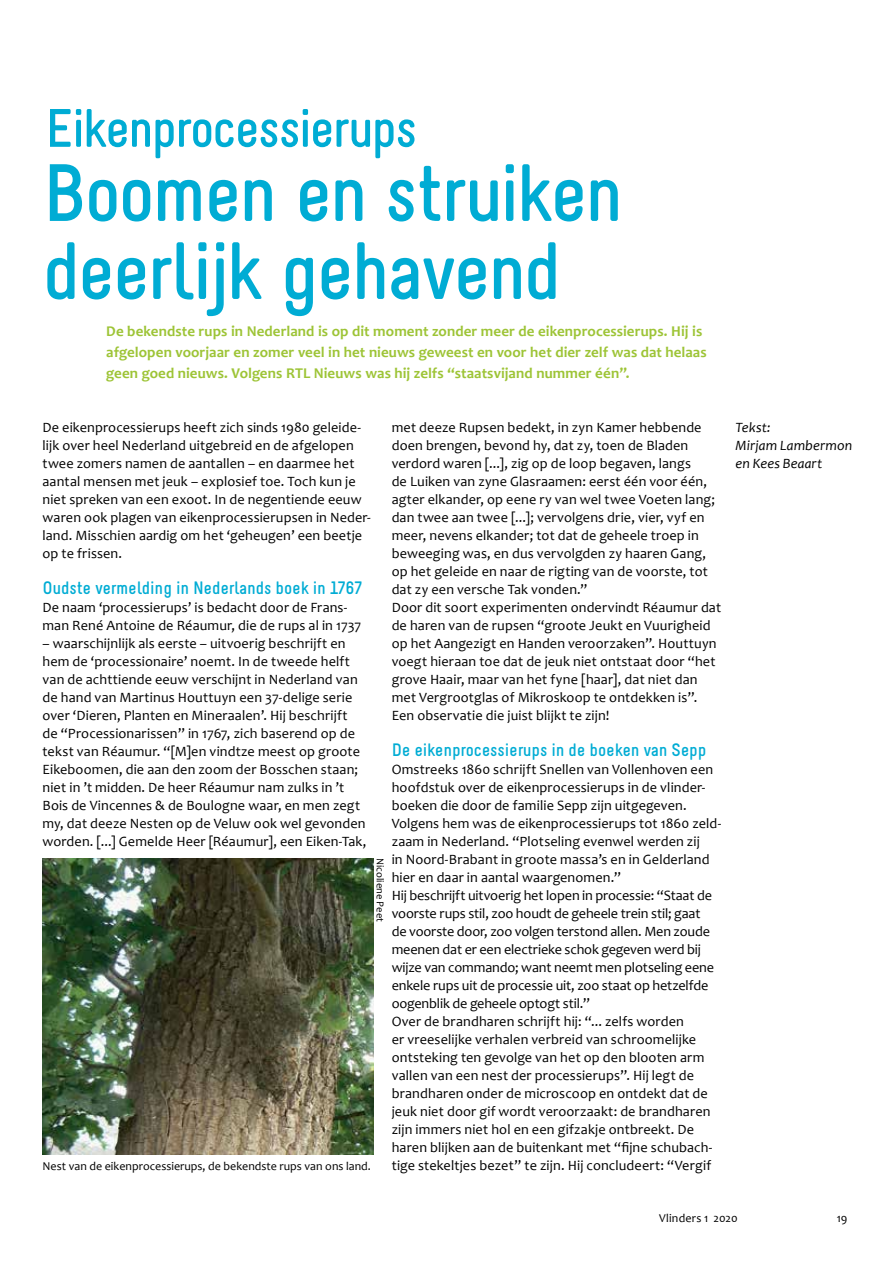
<style>
.page{position:relative;width:893px;height:1263px;background:#fff}
.page>*{position:absolute;margin:0;border:0;box-sizing:border-box;transform-origin:0 0}
.t1{font:700 81px/78px "Melbourne";letter-spacing:-.035em;color:#00acd4}
.t2{font:700 54px "Melbourne";letter-spacing:-.035em;color:#00acd4}
.t3{font:700 18px "Melbourne";color:#00acd4}
.t4{font:700 15px/21px "Candara";letter-spacing:.005em;color:#9dc436}
.t5{font:14.25px/18px "Candara";letter-spacing:.01em;color:#000}
.t6{font:italic 14.25px/18px "Candara";letter-spacing:.01em;color:#000}
.t7{font:12px "Candara";color:#000}
.t8{font:10.5px "Candara";color:#000}
</style>
<div class="page">
<img style="left:43px;top:859px;width:331px;height:295px">
<h2 class="t2" style="left:45px;top:95px;width:374px">Eikenprocessierups</h2>
<h1 class="t1" style="left:43px;top:154px;width:582px">Boomen en struiken deerlijk gehavend</h1>
<p class="t4" style="left:106px;top:320px;width:602px">De bekendste rups in Nederland is op dit moment zonder meer de eikenprocessierups. Hij is afgelopen voorjaar en zomer veel in het nieuws geweest en voor het dier zelf was dat helaas geen goed nieuws. Volgens RTL Nieuws was hij zelfs “staatsvijand nummer één”.</p>
<p class="t5" style="left:43px;top:418px;width:330px">De eikenprocessierups heeft zich sinds 1980 geleide&shy;lijk over heel Nederland uitgebreid en de afgelopen twee zomers namen de aantallen – en daarmee het aantal mensen met jeuk – explosief toe. Toch kun je niet spreken van een exoot. In de negentiende eeuw waren ook plagen van eikenprocessierupsen in Neder&shy;land. Misschien aardig om het ‘geheugen’ een beetje op te frissen.</p>
<p class="t3" style="left:43px;top:577px;width:321px">Oudste vermelding in Nederlands boek in 1767</p>
<p class="t5" style="left:43px;top:598px;width:320px">De naam ‘processierups’ is bedacht door de Frans&shy;man René Antoine de Réaumur, die de rups al in 1737</p>
<p class="t5" style="left:43px;top:634px;width:325px">– waarschijnlijk als eerste – uitvoerig beschrijft en hem de ‘processionaire’ noemt. In de tweede helft van de achttiende eeuw verschijnt in Nederland van de hand van Martinus Houttuyn een 37-delige serie over ‘Dieren, Planten en Mineraalen’. Hij beschrijft de “Processionarissen” in 1767, zich baserend op de tekst van Réaumur. “[M]en vindtze meest op groote Eikeboomen, die aan den zoom der Bosschen staan; niet in ’t midden. De heer Réaumur nam zulks in ’t Bois de Vincennes &amp; de Boulogne waar, en men zegt my, dat deeze Nesten op de Veluw ook wel gevonden worden. [...] Gemelde Heer [Réaumur], een Eiken-Tak,</p>
<p class="t5" style="left:392px;top:418px;width:331px">met deeze Rupsen bedekt, in zyn Kamer hebbende doen brengen, bevond hy, dat zy, toen de Bladen verdord waren [...], zig op de loop begaven, langs<br>de Luiken van zyne Glasraamen: eerst één voor één, agter elkander, op eene ry van wel twee Voeten lang; dan twee aan twee [...]; vervolgens drie, vier, vyf en meer, nevens elkander; tot dat de geheele troep in beweeging was, en dus vervolgden zy haaren Gang, op het geleide en naar de rigting van de voorste, tot dat zy een versche Tak vonden.”<br>Door dit soort experimenten ondervindt Réaumur dat de haren van de rupsen “groote Jeukt en Vuurigheid op het Aangezigt en Handen veroorzaken”. Houttuyn voegt hieraan toe dat de jeuk niet ontstaat door “het grove Haair, maar van het fyne [haar], dat niet dan met Vergrootglas of Mikroskoop te ontdekken is”.<br>Een observatie die juist blijkt te zijn!</p>
<p class="t3" style="left:392px;top:739px;width:316px">De eikenprocessierups in de boeken van Sepp</p>
<p class="t5" style="left:392px;top:760px;width:331px">Omstreeks 1860 schrijft Snellen van Vollenhoven een hoofdstuk over de eikenprocessierups in de vlinder&shy;boeken die door de familie Sepp zijn uitgegeven.<br>Volgens hem was de eikenprocessierups tot 1860 zeld&shy;zaam in Nederland. “Plotseling evenwel werden zij<br>in Noord-Brabant in groote massa’s en in Gelderland hier en daar in aantal waargenomen.”<br>Hij beschrijft uitvoerig het lopen in processie: “Staat de voorste rups stil, zoo houdt de geheele trein stil; gaat<br>de voorste door, zoo volgen terstond allen. Men zoude meenen dat er een electrieke schok gegeven werd bij wijze van commando; want neemt men plotseling eene enkele rups uit de processie uit, zoo staat op hetzelfde oogenblik de geheele optogt stil.”<br>Over de brandharen schrijft hij: “... zelfs worden<br>er vreeselijke verhalen verbreid van schroomelijke ontsteking ten gevolge van het op den blooten arm vallen van een nest der processierups”. Hij legt de brandharen onder de microscoop en ontdekt dat de jeuk niet door gif wordt veroorzaakt: de brandharen zijn immers niet hol en een gifzakje ontbreekt. De haren blijken aan de buitenkant met “fijne schubach&shy;tige stekeltjes bezet” te zijn. Hij concludeert: “Vergif</p>
<p class="t8" style="left:387px;top:858px;width:65px;rotate:90deg">Nicoliene Peet</p>
<p class="t7" style="left:43px;top:1158px;width:330px">Nest van de eikenprocessierups, de bekendste rups van ons land.</p>
<p class="t6" style="left:736px;top:418px;width:118px">Tekst:<br>Mirjam Lambermon en Kees Beaart</p>
<p class="t7" style="left:659px;top:1211px;width:80px">Vlinders 1 2020</p>
<p class="t7" style="left:837px;top:1211px;width:12px">19</p>
</div>
